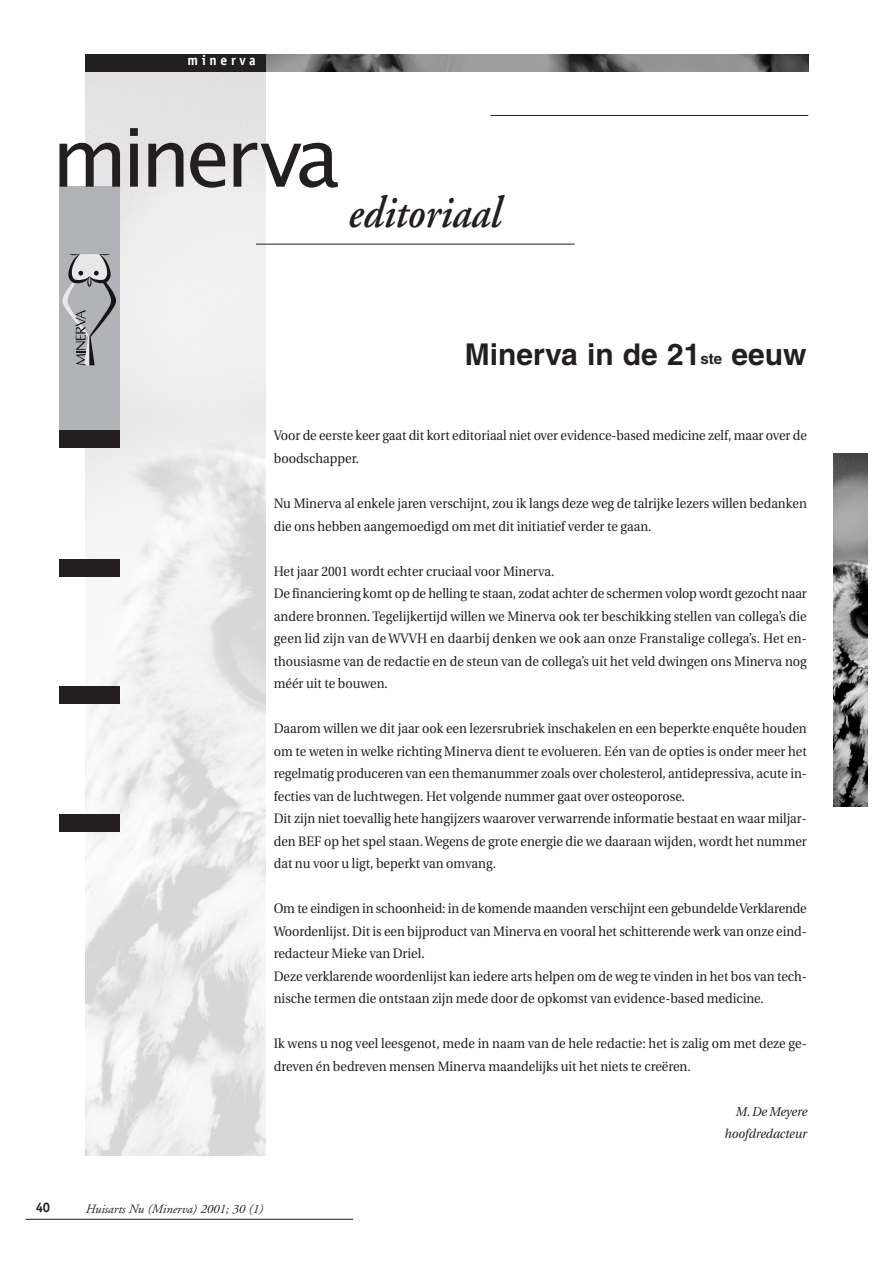
<style>
.page{position:relative;width:893px;height:1262px;background:#fff}
.page>*{position:absolute;margin:0;border:0;box-sizing:border-box;transform-origin:0 0}
.t1{font:81px "Lucida Sans";letter-spacing:-.065em;color:#231f20}
.t2{font:italic 600 45px "Adobe Garamond";color:#231f20;scale:.9 1}
.t3{font:700 30px "Helvetica";color:#231f20}
.t4{font:700 14.25px "Officina Sans";letter-spacing:.275em;color:#fff;scale:.95 1}
.t5{font:700 13.8px "Officina Sans";color:#231f20;scale:.95 1}
.t6{font:13.65px/22.5px "Utopia";color:#231f20;scale:.93 1}
.t7{font:italic 12.75px "Adobe Garamond";color:#231f20}
.t8{font:italic 12.75px/22.5px "Utopia";color:#231f20;text-align:right;scale:.95 1}
.s1{font-size:15px}
</style>
<div class="page">
<img style="left:85px;top:72px;width:181px;height:1083px">
<div style="left:60px;top:559px;width:60px;height:17px;background:#231f20"></div>
<div style="left:60px;top:687px;width:60px;height:17px;background:#231f20"></div>
<div style="left:60px;top:814px;width:60px;height:17px;background:#231f20"></div>
<div style="left:60px;top:186px;width:60px;height:254px;background:#b2b3b7"></div>
<svg style="left:62px;top:254px;width:55px;height:111px"></svg>
<img style="left:266px;top:55px;width:542px;height:17px">
<div style="left:85px;top:55px;width:181px;height:17px;background:#231f20"></div>
<hr style="left:490px;top:115px;width:318px;height:1px;background:#231f20">
<div style="left:60px;top:431px;width:60px;height:17px;background:#231f20"></div>
<img style="left:833px;top:453px;width:34px;height:353px">
<hr style="left:256px;top:244px;width:318px;height:1px;background:#231f20">
<hr style="left:26px;top:1219px;width:327px;height:1px;background:#231f20">
<p class="t4" style="left:187px;top:55px;width:73px">minerva</p>
<h1 class="t1" style="left:52px;top:108px;width:290px">minerva</h1>
<h2 class="t2" style="left:348px;top:195px;width:171px">editoriaal</h2>
<h3 class="t3" style="left:465px;top:344px;width:343px">Minerva in de 21<span class="s1">ste</span> eeuw</h3>
<p class="t6" style="left:274px;top:426px;width:574px">Voor de eerste keer gaat dit kort editoriaal niet over evidence-based medicine zelf, maar over de boodschapper.</p>
<p class="t6" style="left:274px;top:493px;width:574px">Nu Minerva al enkele jaren verschijnt, zou ik langs deze weg de talrijke lezers willen bedanken die ons hebben aangemoedigd om met dit initiatief verder te gaan.</p>
<p class="t6" style="left:274px;top:561px;width:574px">Het jaar 2001 wordt echter cruciaal voor Minerva.<br>De financiering komt op de helling te staan, zodat achter de schermen volop wordt gezocht naar andere bronnen. Tegelijkertijd willen we Minerva ook ter beschikking stellen van collega’s die geen lid zijn van de WVVH en daarbij denken we ook aan onze Franstalige collega’s. Het en&shy;thousiasme van de redactie en de steun van de collega’s uit het veld dwingen ons Minerva nog méér uit te bouwen.</p>
<p class="t6" style="left:274px;top:718px;width:574px">Daarom willen we dit jaar ook een lezersrubriek inschakelen en een beperkte enquête houden om te weten in welke richting Minerva dient te evolueren. Eén van de opties is onder meer het regelmatig produceren van een themanummer zoals over cholesterol, antidepressiva, acute in&shy;fecties van de luchtwegen. Het volgende nummer gaat over osteoporose.<br>Dit zijn niet toevallig hete hangijzers waarover verwarrende informatie bestaat en waar miljar&shy;den BEF op het spel staan. Wegens de grote energie die we daaraan wijden, wordt het nummer dat nu voor u ligt, beperkt van omvang.</p>
<p class="t6" style="left:274px;top:898px;width:574px">Om te eindigen in schoonheid: in de komende maanden verschijnt een gebundelde Verklarende Woordenlijst. Dit is een bijproduct van Minerva en vooral het schitterende werk van onze eind&shy;redacteur Mieke van Driel.<br>Deze verklarende woordenlijst kan iedere arts helpen om de weg te vinden in het bos van tech&shy;nische termen die ontstaan zijn mede door de opkomst van evidence-based medicine.</p>
<p class="t6" style="left:274px;top:1033px;width:574px">Ik wens u nog veel leesgenot, mede in naam van de hele redactie: het is zalig om met deze ge&shy;dreven én bedreven mensen Minerva maandelijks uit het niets te creëren.</p>
<p class="t8" style="left:724px;top:1101px;width:88px">M. De Meyere hoofdredacteur</p>
<p class="t5" style="left:36px;top:1202px;width:17px">40</p>
<p class="t7" style="left:86px;top:1203px;width:179px">Huisarts Nu (Minerva) 2001; 30 (1)</p>
</div>
